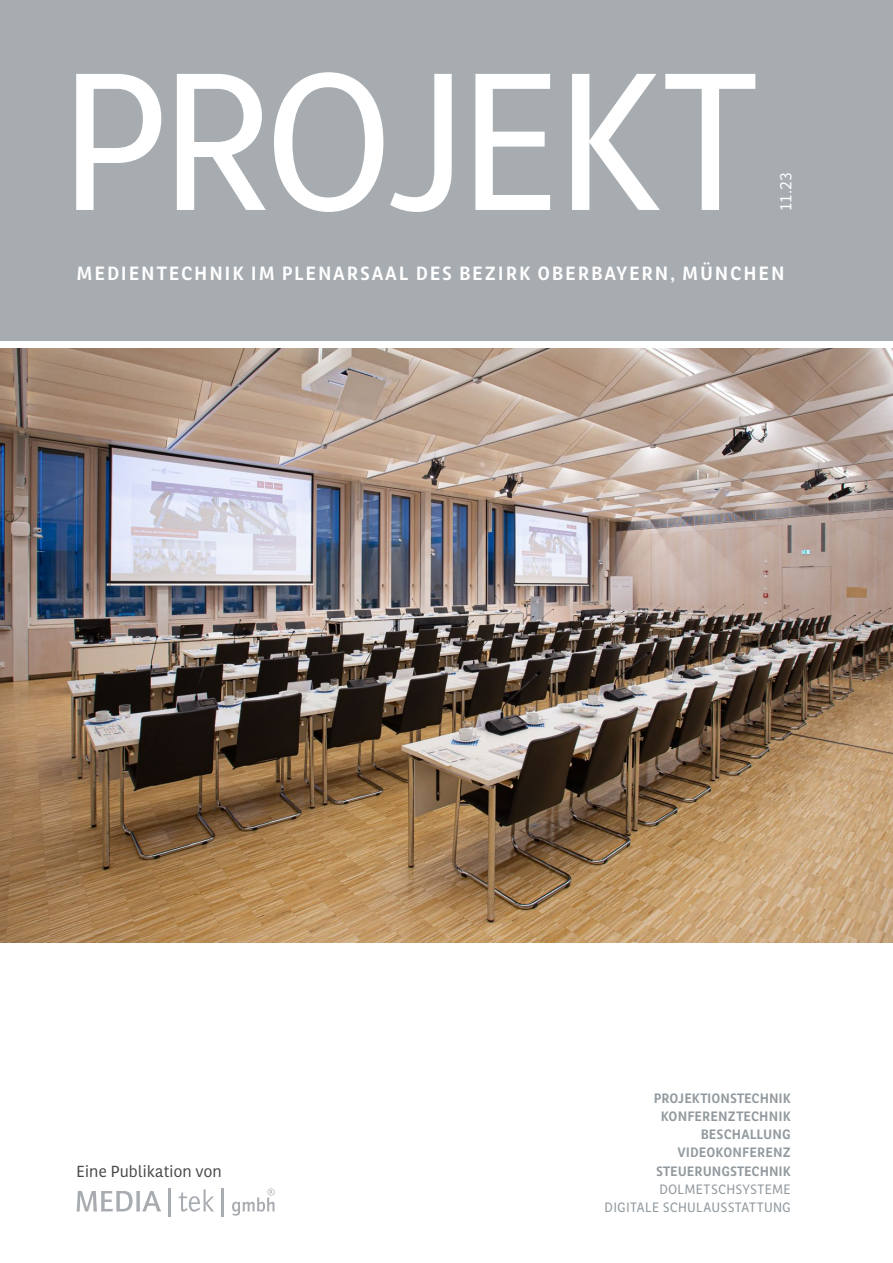
<style>
.page{position:relative;width:893px;height:1263px;background:#fff}
.page>*{position:absolute;margin:0;border:0;box-sizing:border-box;transform-origin:0 0}
.t1{font:182.55px "Multi Text";letter-spacing:-.05em;color:#fff}
.t2{font:700 18px "Multi Text";letter-spacing:.1em;color:#fff}
.t3{font:15px "Multi Text";color:#4a4a49}
.t4{font:15px "Multi Text";color:#fff}
.t5{font:700 12.75px/18.1px "Multi Text";color:#91999e;text-align:right}
.t6{font:12.75px/18.1px "Multi Text";letter-spacing:.01em;color:#91999e;text-align:right}
</style>
<div class="page">
<div style="left:0;top:0;width:893px;height:340px;background:#a7acb0"></div>
<img style="left:0;top:349px;width:893px;height:594px">
<svg style="left:77px;top:1191px;width:84px;height:20px"></svg>
<hr style="left:168px;top:1188px;width:3px;height:29px;background:#a8acb1">
<svg style="left:179px;top:1189px;width:35px;height:23px"></svg>
<hr style="left:222px;top:1188px;width:2px;height:29px;background:#a8acb1">
<svg style="left:232px;top:1188px;width:43px;height:27px"></svg>
<h1 class="t1" style="left:60px;top:-12px;width:706px">PROJEKT</h1>
<p class="t4" style="left:773px;top:211px;width:40px;rotate:-90deg">11.23</p>
<h2 class="t2" style="left:77px;top:258px;width:709px">MEDIENTECHNIK IM PLENARSAAL DES BEZIRK OBERBAYERN, MÜNCHEN</h2>
<p class="t3" style="left:77px;top:1159px;width:147px">Eine Publikation von</p>
<p class="t5" style="left:654px;top:1088px;width:139px">PROJEKTIONSTECHNIK<br>KONFERENZTECHNIK<br>BESCHALLUNG<br>VIDEOKONFERENZ<br>STEUERUNGSTECHNIK</p>
<p class="t6" style="left:605px;top:1179px;width:188px">DOLMETSCHSYSTEME<br>DIGITALE SCHULAUSSTATTUNG</p>
</div>
